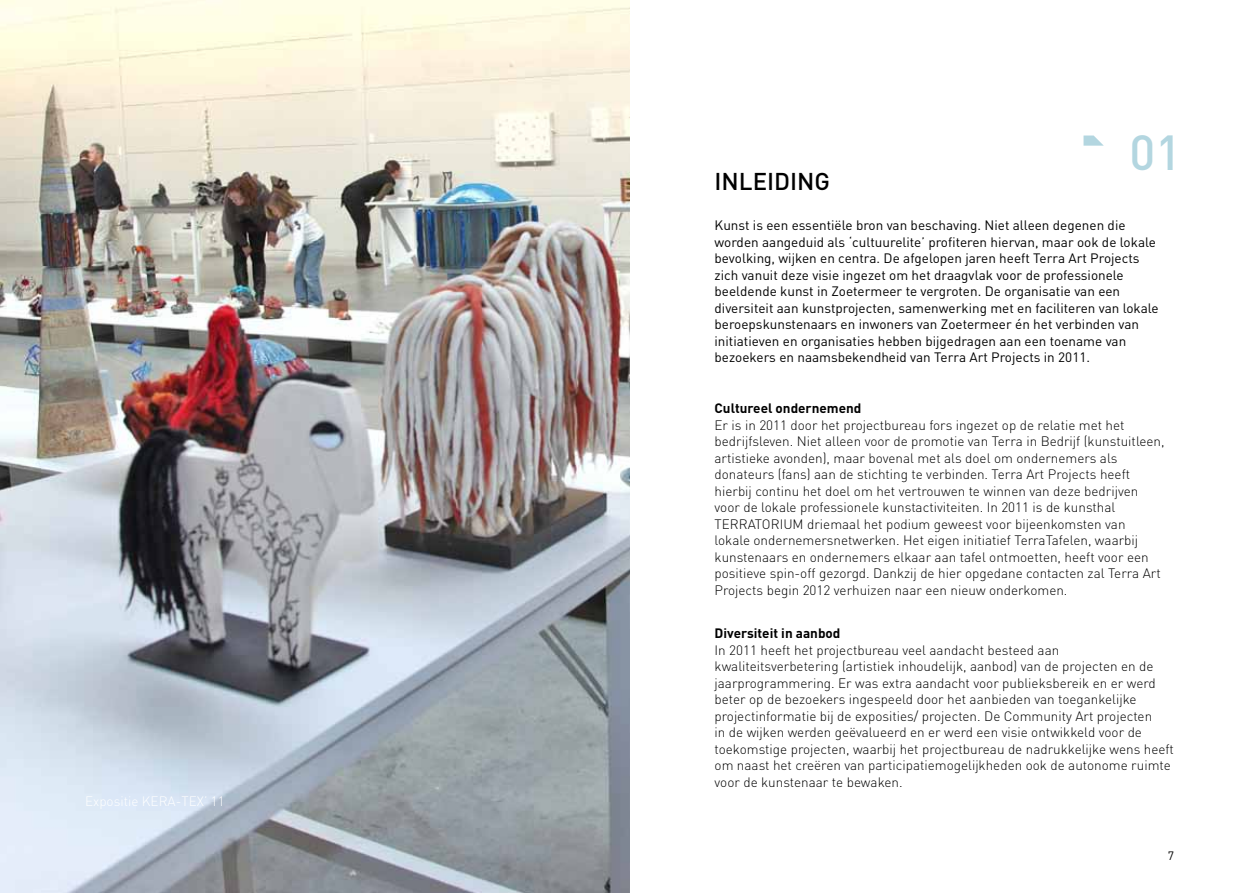
<style>
.page{position:relative;width:1259px;height:893px;background:#fff}
.page>*{position:absolute;margin:0;border:0;box-sizing:border-box;transform-origin:0 0}
.t1{font:500 48.6px "DIN";color:#b3d6e0}
.t2{font:500 24px "DIN";color:#000}
.t3{font:300 13.5px/16.5px "DIN";color:#000}
.t4{font:13.5px/16.5px "DIN";color:#000}
.t5{font:700 13.5px "DIN";color:#000}
.t6{font:300 13.5px "DIN";color:#fff}
.t7{font:12px "DIN";color:#000}
</style>
<div class="page">
<img style="left:0;top:0;width:629px;height:893px">
<svg style="left:1083px;top:136px;width:20px;height:10px"></svg>
<p class="t6" style="left:85px;top:793px;width:141px">Expositie KERA-TEX’ 11</p>
<h1 class="t1" style="left:1129px;top:121px;width:53px">01</h1>
<h2 class="t2" style="left:714px;top:166px;width:117px">INLEIDING</h2>
<p class="t4" style="left:714px;top:217px;width:446px">Kunst is een essentiële bron van beschaving. Niet alleen degenen die worden aangeduid als ‘cultuurelite’ profiteren hiervan, maar ook de lokale bevolking, wijken en centra. De afgelopen jaren heeft Terra Art Projects zich vanuit deze visie ingezet om het draagvlak voor de professionele beeldende kunst in Zoetermeer te vergroten. De organisatie van een diversiteit aan kunstprojecten, samenwerking met en faciliteren van lokale beroepskunstenaars en inwoners van Zoetermeer én het verbinden van initiatieven en organisaties hebben bijgedragen aan een toename van bezoekers en naamsbekendheid van Terra Art Projects in 2011.</p>
<p class="t5" style="left:714px;top:400px;width:148px">Cultureel ondernemend</p>
<p class="t3" style="left:714px;top:417px;width:451px">Er is in 2011 door het projectbureau fors ingezet op de relatie met het bedrijfsleven. Niet alleen voor de promotie van Terra in Bedrijf (kunstuitleen, artistieke avonden), maar bovenal met als doel om ondernemers als donateurs (fans) aan de stichting te verbinden. Terra Art Projects heeft hierbij continu het doel om het vertrouwen te winnen van deze bedrijven voor de lokale professionele kunstactiviteiten. In 2011 is de kunsthal TERRATORIUM driemaal het podium geweest voor bijeenkomsten van<br>lokale ondernemersnetwerken. Het eigen initiatief TerraTafelen, waarbij kunstenaars en ondernemers elkaar aan tafel ontmoetten, heeft voor een positieve spin-off gezorgd. Dankzij de hier opgedane contacten zal Terra Art Projects begin 2012 verhuizen naar een nieuw onderkomen.</p>
<p class="t5" style="left:714px;top:625px;width:127px">Diversiteit in aanbod</p>
<p class="t3" style="left:714px;top:642px;width:461px">In 2011 heeft het projectbureau veel aandacht besteed aan kwaliteitsverbetering (artistiek inhoudelijk, aanbod) van de projecten en de jaarprogrammering. Er was extra aandacht voor publieksbereik en er werd beter op de bezoekers ingespeeld door het aanbieden van toegankelijke projectinformatie bij de exposities/ projecten. De Community Art projecten<br>in de wijken werden geëvalueerd en er werd een visie ontwikkeld voor de toekomstige projecten, waarbij het projectbureau de nadrukkelijke wens heeft om naast het creëren van participatiemogelijkheden ook de autonome ruimte voor de kunstenaar te bewaken.</p>
<p class="t7" style="left:1167px;top:848px;width:8px">7</p>
</div>
